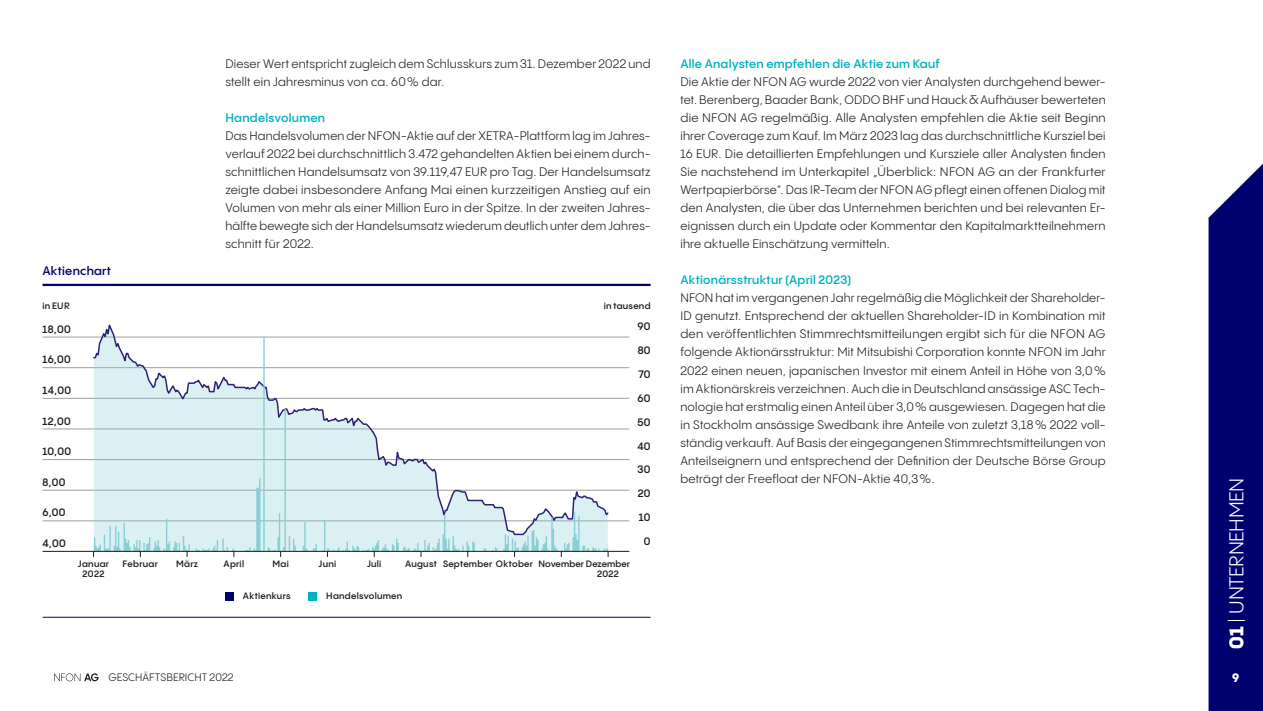
<style>
.page{position:relative;width:1263px;height:711px;background:#fff}
.page>*{position:absolute;margin:0;border:0;box-sizing:border-box;transform-origin:0 0}
.t1{font:19.5px "PP Pangram Sans";letter-spacing:-.02em;color:#fff}
.t2{font:12px/18px "PP Pangram Sans";letter-spacing:.015em;color:#1a1a18}
.t3{font:600 12px "PP Pangram Sans";letter-spacing:.02em;color:#00b1c2}
.t4{font:600 12px "PP Pangram Sans";letter-spacing:.02em;color:#00006e}
.t5{font:800 12px "PP Pangram Sans";color:#fff}
.t6{font:600 10.5px "PP Pangram Sans";letter-spacing:.035em;color:#1a1a18}
.t7{font:10.5px "PP Pangram Sans";letter-spacing:.005em;color:#1a1a18}
.t8{font:600 9px/10.5px "PP Pangram Sans";letter-spacing:.03em;color:#1a1a18;text-align:center}
.s1{font-weight:800}
</style>
<div class="page">
<div style="left:1208px;top:163px;width:55px;height:547px;background:#00006e"></div>
<hr style="left:43px;top:283px;width:608px;height:3px;background:#00006e">
<hr style="left:43px;top:336px;width:586px;height:1px;background:#9c9d9d">
<hr style="left:43px;top:367px;width:586px;height:1px;background:#9c9d9d">
<hr style="left:43px;top:398px;width:586px;height:1px;background:#9c9d9d">
<hr style="left:43px;top:428px;width:586px;height:1px;background:#9c9d9d">
<hr style="left:43px;top:459px;width:586px;height:1px;background:#9c9d9d">
<hr style="left:43px;top:489px;width:586px;height:1px;background:#9c9d9d">
<hr style="left:43px;top:520px;width:586px;height:1px;background:#9c9d9d">
<svg style="left:94px;top:336px;width:514px;height:214px;fill:#dbf0f2"></svg>
<hr style="left:43px;top:550px;width:586px;height:1px;background:#1a1a18">
<div style="left:225px;top:591px;width:9px;height:9px;background:#00006e"></div>
<div style="left:309px;top:591px;width:8px;height:9px;background:#00b1c2"></div>
<hr style="left:43px;top:616px;width:608px;height:1px;background:#00006e">
<svg style="left:54px;top:673px;width:45px;height:7px"></svg>
<p class="t4" style="left:43px;top:263px;width:70px">Aktienchart</p>
<p class="t2" style="left:225px;top:55px;width:427px">Dieser Wert entspricht zugleich dem Schlusskurs zum 31. Dezember 2022 und stellt ein Jahresminus von ca. 60% dar.</p>
<p class="t3" style="left:225px;top:110px;width:101px">Handelsvolumen</p>
<p class="t2" style="left:225px;top:127px;width:427px;text-align:justify">Das Handelsvolumen der NFON-Aktie auf der XETRA-Plattform lag im Jahres&shy;verlauf 2022 bei durchschnittlich 3.472 gehandelten Aktien bei einem durch&shy;schnittlichen Handelsumsatz von 39.119,47 EUR pro Tag. Der Handelsumsatz zeigte dabei insbesondere Anfang Mai einen kurzzeitigen Anstieg auf ein Volumen von mehr als einer Million Euro in der Spitze. In der zweiten Jahres&shy;hälfte bewegte sich der Handelsumsatz wiederum deutlich unter dem Jahres&shy;schnitt für 2022.</p>
<p class="t8" style="left:43px;top:300px;width:29px">in EUR</p>
<p class="t8" style="left:604px;top:300px;width:48px">in tausend</p>
<p class="t6" style="left:638px;top:320px;width:15px">90</p>
<p class="t6" style="left:638px;top:344px;width:14px">80</p>
<p class="t6" style="left:638px;top:367px;width:14px">70</p>
<p class="t6" style="left:638px;top:391px;width:15px">60</p>
<p class="t6" style="left:637px;top:415px;width:15px">50</p>
<p class="t6" style="left:637px;top:439px;width:15px">40</p>
<p class="t6" style="left:638px;top:463px;width:15px">30</p>
<p class="t6" style="left:638px;top:486px;width:14px">20</p>
<p class="t6" style="left:639px;top:510px;width:13px">10</p>
<p class="t6" style="left:644px;top:534px;width:8px">0</p>
<p class="t8" style="left:78px;top:557px;width:33px">Januar<br>2022</p>
<p class="t8" style="left:123px;top:557px;width:37px">Februar</p>
<p class="t8" style="left:176px;top:557px;width:23px">März</p>
<p class="t8" style="left:224px;top:557px;width:22px">April</p>
<p class="t8" style="left:272px;top:557px;width:18px">Mai</p>
<p class="t8" style="left:319px;top:557px;width:19px">Juni</p>
<p class="t8" style="left:367px;top:557px;width:16px">Juli</p>
<p class="t8" style="left:597px;top:557px;width:34px;text-align:left;text-indent:-192px">August September Oktober November Dezember<br>2022</p>
<p class="t8" style="left:243px;top:590px;width:49px">Aktienkurs</p>
<p class="t8" style="left:326px;top:590px;width:78px">Handelsvolumen</p>
<p class="t6" style="left:43px;top:322px;width:30px">18,00</p>
<p class="t6" style="left:43px;top:352px;width:30px">16,00</p>
<p class="t6" style="left:43px;top:383px;width:30px">14,00</p>
<p class="t6" style="left:43px;top:414px;width:30px">12,00</p>
<p class="t6" style="left:43px;top:444px;width:30px">10,00</p>
<p class="t6" style="left:43px;top:475px;width:24px">8,00</p>
<p class="t6" style="left:43px;top:505px;width:25px">6,00</p>
<p class="t6" style="left:43px;top:536px;width:25px">4,00</p>
<p class="t7" style="left:108px;top:670px;width:127px">GESCHÄFTSBERICHT 2022</p>
<p class="t3" style="left:680px;top:56px;width:261px">Alle Analysten empfehlen die Aktie zum Kauf</p>
<p class="t2" style="left:680px;top:73px;width:427px;text-align:justify">Die Aktie der NFON AG wurde 2022 von vier Analysten durchgehend bewer&shy;tet. Berenberg, Baader Bank, ODDO BHF und Hauck&amp;Aufhäuser bewerteten die NFON AG regelmäßig. Alle Analysten empfehlen die Aktie seit Beginn ihrer Coverage zum Kauf. Im März 2023 lag das durchschnittliche Kursziel bei 16 EUR. Die detaillierten Empfehlungen und Kursziele aller Analysten finden Sie nachstehend im Unterkapitel „Überblick: NFON AG an der Frankfurter Wertpapierbörse“. Das IR-Team der NFON AG pflegt einen offenen Dialog mit den Analysten, die über das Unternehmen berichten und bei relevanten Er&shy;eignissen durch ein Update oder Kommentar den Kapitalmarktteilnehmern ihre aktuelle Einschätzung vermitteln.</p>
<p class="t3" style="left:680px;top:272px;width:172px">Aktionärsstruktur (April 2023)</p>
<p class="t2" style="left:680px;top:289px;width:427px">NFON hat im vergangenen Jahr regelmäßig die Möglichkeit der Shareholder-ID genutzt. Entsprechend der aktuellen Shareholder-ID in Kombination mit den veröffentlichten Stimmrechtsmitteilungen ergibt sich für die NFON AG folgende Aktionärsstruktur: Mit Mitsubishi Corporation konnte NFON im Jahr 2022 einen neuen, japanischen Investor mit einem Anteil in Höhe von 3,0% im Aktionärskreis verzeichnen. Auch die in Deutschland ansässige ASC Tech&shy;nologie hat erstmalig einen Anteil über 3,0% ausgewiesen. Dagegen hat die in Stockholm ansässige Swedbank ihre Anteile von zuletzt 3,18% 2022 voll&shy;ständig verkauft. Auf Basis der eingegangenen Stimmrechtsmitteilungen von Anteilseignern und entsprechend der Definition der Deutsche Börse Group beträgt der Freefloat der NFON-Aktie 40,3%.</p>
<h1 class="t1" style="left:1224px;top:648px;width:172px;rotate:-90deg"><span class="s1">01</span> | UNTERNEHMEN</h1>
<p class="t5" style="left:1232px;top:669px;width:9px">9</p>
</div>
